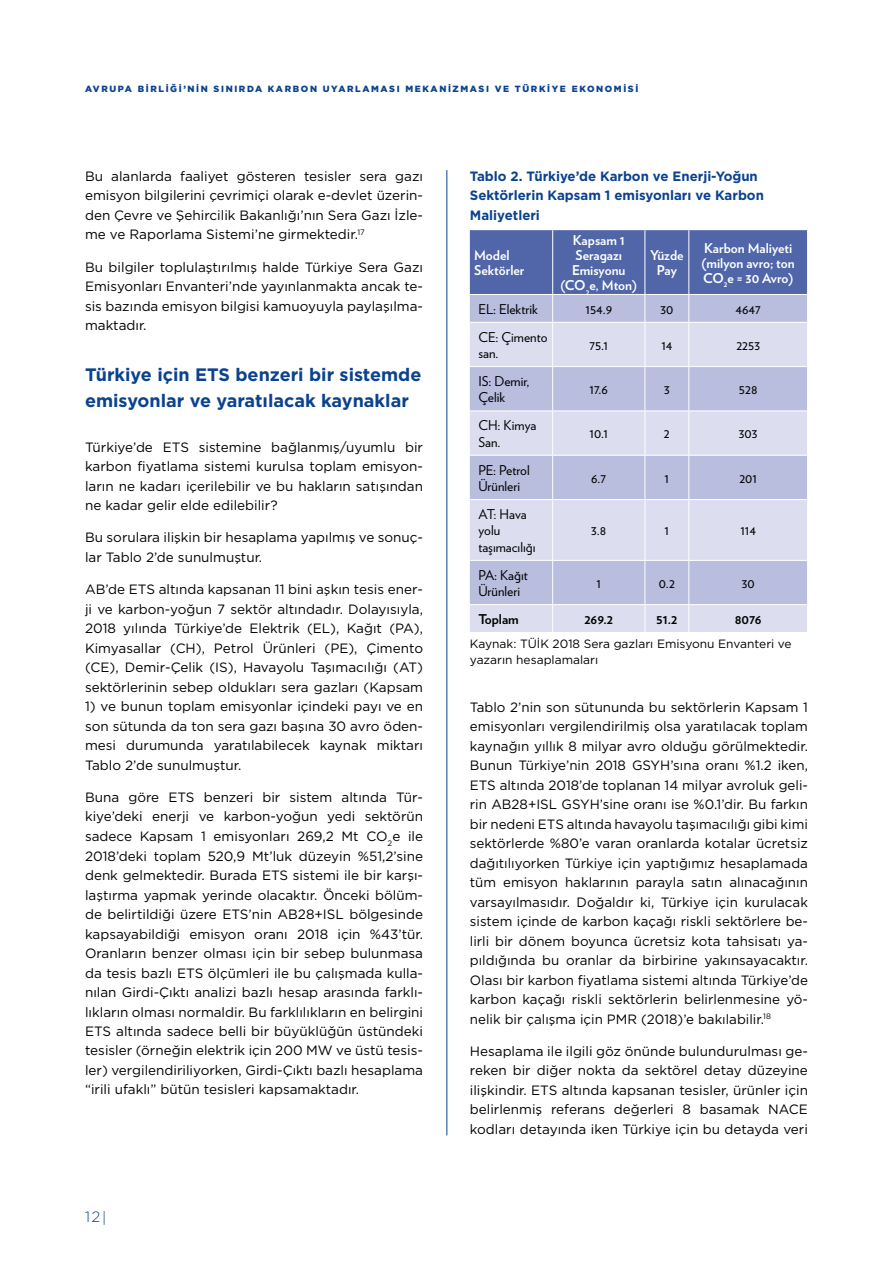
<style>
.page{position:relative;width:893px;height:1263px;background:#fff}
.page>*{position:absolute;margin:0;border:0;box-sizing:border-box;transform-origin:0 0}
.t1{font:700 18px/25.5px "Gotham";color:#0b428e}
.t2{font:300 15px "Gotham";color:#0b428e}
.t3{font:13.5px/19.5px "Gotham";color:#000;text-align:justify}
.t4{font:13.5px/16.5px "Verlag";color:#000}
.t5{font:700 13.5px/15px "Verlag";color:#fff}
.t6{font:700 13.5px/19.5px "Gotham";color:#0b428e}
.t7{font:13.5px/16.5px "Verlag";color:#010202}
.t8{font:700 13.5px "Verlag";color:#000}
.t9{font:700 13.5px "Verlag";color:#010202}
.t10{font:12px/16.5px "Gotham";color:#000}
.t11{font:900 9px "Gotham";letter-spacing:.18em;color:#0b428e}
</style>
<div class="page">
<hr style="left:446px;top:170px;width:1px;height:965px;background:#0b428e">
<svg style="left:470px;top:323px;width:337px;height:309px;background:#cdcfe7"></svg>
<hr style="left:552px;top:323px;width:1px;height:43px;background:#fff">
<hr style="left:645px;top:323px;width:1px;height:43px;background:#fff">
<hr style="left:688px;top:323px;width:1px;height:43px;background:#fff">
<hr style="left:470px;top:366px;width:83px;height:1px;background:#fff">
<hr style="left:553px;top:366px;width:92px;height:1px;background:#fff">
<hr style="left:552px;top:367px;width:1px;height:43px;background:#fff">
<hr style="left:645px;top:366px;width:44px;height:1px;background:#fff">
<hr style="left:645px;top:367px;width:1px;height:43px;background:#fff">
<hr style="left:689px;top:366px;width:119px;height:1px;background:#fff">
<hr style="left:688px;top:367px;width:1px;height:43px;background:#fff">
<hr style="left:470px;top:410px;width:83px;height:1px;background:#fff">
<hr style="left:553px;top:410px;width:92px;height:1px;background:#fff">
<hr style="left:552px;top:411px;width:1px;height:44px;background:#fff">
<hr style="left:645px;top:410px;width:44px;height:1px;background:#fff">
<hr style="left:645px;top:411px;width:1px;height:44px;background:#fff">
<hr style="left:689px;top:410px;width:119px;height:1px;background:#fff">
<hr style="left:688px;top:411px;width:1px;height:44px;background:#fff">
<hr style="left:470px;top:455px;width:83px;height:1px;background:#fff">
<hr style="left:553px;top:455px;width:92px;height:1px;background:#fff">
<hr style="left:552px;top:456px;width:1px;height:43px;background:#fff">
<hr style="left:645px;top:455px;width:44px;height:1px;background:#fff">
<hr style="left:645px;top:456px;width:1px;height:43px;background:#fff">
<hr style="left:689px;top:455px;width:119px;height:1px;background:#fff">
<hr style="left:688px;top:456px;width:1px;height:43px;background:#fff">
<hr style="left:470px;top:499px;width:83px;height:1px;background:#fff">
<hr style="left:553px;top:499px;width:92px;height:1px;background:#fff">
<hr style="left:552px;top:500px;width:1px;height:60px;background:#fff">
<hr style="left:645px;top:499px;width:44px;height:1px;background:#fff">
<hr style="left:645px;top:500px;width:1px;height:60px;background:#fff">
<hr style="left:689px;top:499px;width:119px;height:1px;background:#fff">
<hr style="left:688px;top:500px;width:1px;height:60px;background:#fff">
<hr style="left:470px;top:560px;width:83px;height:1px;background:#fff">
<hr style="left:553px;top:560px;width:92px;height:1px;background:#fff">
<hr style="left:552px;top:561px;width:1px;height:43px;background:#fff">
<hr style="left:645px;top:560px;width:44px;height:1px;background:#fff">
<hr style="left:645px;top:561px;width:1px;height:43px;background:#fff">
<hr style="left:689px;top:560px;width:119px;height:1px;background:#fff">
<hr style="left:688px;top:561px;width:1px;height:43px;background:#fff">
<hr style="left:470px;top:604px;width:83px;height:1px;background:#fff">
<hr style="left:553px;top:604px;width:92px;height:1px;background:#fff">
<svg style="left:552px;top:605px;width:1px;height:27px"></svg>
<hr style="left:645px;top:604px;width:44px;height:1px;background:#fff">
<svg style="left:645px;top:605px;width:1px;height:27px"></svg>
<hr style="left:689px;top:604px;width:119px;height:1px;background:#fff">
<svg style="left:688px;top:605px;width:1px;height:27px"></svg>
<svg style="left:470px;top:230px;width:338px;height:92px;background:#7283ba"></svg>
<p class="t11" style="left:85px;top:83px;width:555px">AVRUPA BIRLIĞI’NIN SINIRDA KARBON UYARLAMASI MEKANIZMASI VE TÜRKIYE EKONOMISI</p>
<p class="t3" style="left:85px;top:166px;width:340px">Bu alanlarda faaliyet gösteren tesisler sera gazı emisyon bilgilerini çevrimiçi olarak e-devlet üzerin&shy;den Çevre ve Şehircilik Bakanlığı’nın Sera Gazı İzle&shy;me ve Raporlama Sistemi’ne girmektedir.<sup>17</sup></p>
<p class="t3" style="left:85px;top:257px;width:340px">Bu bilgiler toplulaştırılmış halde Türkiye Sera Gazı Emisyonları Envanteri’nde yayınlanmakta ancak te&shy;sis bazında emisyon bilgisi kamuoyuyla paylaşılma&shy;maktadır.</p>
<h1 class="t1" style="left:85px;top:362px;width:338px">Türkiye için ETS benzeri bir sistemde emisyonlar ve yaratılacak kaynaklar</h1>
<p class="t3" style="left:85px;top:437px;width:340px">Türkiye’de ETS sistemine bağlanmış/uyumlu bir karbon fiyatlama sistemi kurulsa toplam emisyon&shy;ların ne kadarı içerilebilir ve bu hakların satışından ne kadar gelir elde edilebilir?</p>
<p class="t3" style="left:85px;top:528px;width:340px">Bu sorulara ilişkin bir hesaplama yapılmış ve sonuç&shy;lar Tablo 2’de sunulmuştur.</p>
<p class="t3" style="left:85px;top:579px;width:340px">AB’de ETS altında kapsanan 11 bini aşkın tesis ener&shy;ji ve karbon-yoğun 7 sektör altındadır. Dolayısıyla, 2018 yılında Türkiye’de Elektrik (EL), Kağıt (PA), Kimyasallar (CH), Petrol Ürünleri (PE), Çimento (CE), Demir-Çelik (IS), Havayolu Taşımacılığı (AT) sektörlerinin sebep oldukları sera gazları (Kapsam</p>
<p class="t3" style="left:85px;top:696px;width:340px">1) ve bunun toplam emisyonlar içindeki payı ve en son sütunda da ton sera gazı başına 30 avro öden&shy;mesi durumunda yaratılabilecek kaynak miktarı Tablo 2’de sunulmuştur.</p>
<p class="t3" style="left:85px;top:787px;width:340px">Buna göre ETS benzeri bir sistem altında Tür&shy;kiye’deki enerji ve karbon-yoğun yedi sektörün sadece Kapsam 1 emisyonları 269,2 Mt CO<sub>2</sub>e ile 2018’deki toplam 520,9 Mt’luk düzeyin %51,2’sine denk gelmektedir. Burada ETS sistemi ile bir karşı&shy;laştırma yapmak yerinde olacaktır. Önceki bölüm&shy;de belirtildiği üzere ETS’nin AB28+ISL bölgesinde kapsayabildiği emisyon oranı 2018 için %43’tür.<br>Oranların benzer olması için bir sebep bulunmasa da tesis bazlı ETS ölçümleri ile bu çalışmada kulla&shy;nılan Girdi-Çıktı analizi bazlı hesap arasında farklı&shy;lıkların olması normaldir. Bu farklılıkların en belirgini ETS altında sadece belli bir büyüklüğün üstündeki tesisler (örneğin elektrik için 200 MW ve üstü tesis&shy;ler) vergilendiriliyorken, Girdi-Çıktı bazlı hesaplama “irili ufaklı” bütün tesisleri kapsamaktadır.</p>
<p class="t2" style="left:85px;top:1207px;width:23px">12|</p>
<p class="t6" style="left:470px;top:166px;width:296px">Tablo 2. Türkiye’de Karbon ve Enerji-Yoğun<br>Sektörlerin Kapsam 1 emisyonları ve Karbon<br>Maliyetleri</p>
<p class="t5" style="left:474px;top:247px;width:52px">Model<br>Sektörler</p>
<p class="t5" style="left:561px;top:232px;width:78px;text-align:center">Kapsam 1<br>Seragazı<br>Emisyonu (CO<sub>2</sub>e, Mton)</p>
<p class="t5" style="left:650px;top:247px;width:35px;text-align:center">Yüzde<br>Pay</p>
<p class="t5" style="left:702px;top:240px;width:95px">Karbon Maliyeti (milyon avro; ton<br>CO<sub>2</sub>e = 30 Avro)</p>
<p class="t4" style="left:478px;top:300px;width:61px">EL: Elektrik</p>
<p class="t4" style="left:585px;top:300px;width:28px">154.9</p>
<p class="t4" style="left:660px;top:300px;width:14px">30</p>
<p class="t4" style="left:736px;top:300px;width:27px">4647</p>
<p class="t4" style="left:478px;top:328px;width:71px">CE: Çimento san.</p>
<p class="t4" style="left:590px;top:336px;width:20px">75.1</p>
<p class="t4" style="left:661px;top:336px;width:13px">14</p>
<p class="t4" style="left:736px;top:336px;width:25px">2253</p>
<p class="t4" style="left:478px;top:372px;width:53px">IS: Demir,<br>Çelik</p>
<p class="t4" style="left:590px;top:380px;width:20px">17.6</p>
<p class="t4" style="left:664px;top:380px;width:7px">3</p>
<p class="t4" style="left:739px;top:380px;width:20px">528</p>
<p class="t7" style="left:478px;top:416px;width:59px">CH: Kimya<br>San.</p>
<p class="t4" style="left:589px;top:425px;width:20px">10.1</p>
<p class="t4" style="left:664px;top:425px;width:7px">2</p>
<p class="t4" style="left:739px;top:425px;width:20px">303</p>
<p class="t4" style="left:478px;top:461px;width:53px">PE: Petrol<br>Ürünleri</p>
<p class="t4" style="left:591px;top:469px;width:17px">6.7</p>
<p class="t4" style="left:665px;top:469px;width:6px">1</p>
<p class="t4" style="left:739px;top:469px;width:19px">201</p>
<p class="t7" style="left:478px;top:505px;width:59px">AT: Hava yolu taşımacılığı</p>
<p class="t4" style="left:591px;top:521px;width:17px">3.8</p>
<p class="t4" style="left:665px;top:521px;width:6px">1</p>
<p class="t4" style="left:740px;top:521px;width:17px">114</p>
<p class="t4" style="left:478px;top:566px;width:51px">PA: Kağıt<br>Ürünleri</p>
<p class="t4" style="left:596px;top:574px;width:6px">1</p>
<p class="t4" style="left:659px;top:574px;width:18px">0.2</p>
<p class="t7" style="left:742px;top:574px;width:14px">30</p>
<p class="t8" style="left:478px;top:608px;width:42px">Toplam</p>
<p class="t8" style="left:584px;top:608px;width:30px">269.2</p>
<p class="t8" style="left:656px;top:608px;width:23px">51.2</p>
<p class="t9" style="left:735px;top:608px;width:29px">8076</p>
<p class="t10" style="left:470px;top:635px;width:323px">Kaynak: TÜİK 2018 Sera gazları Emisyonu Envanteri ve yazarın hesaplamaları</p>
<p class="t3" style="left:470px;top:697px;width:340px">Tablo 2’nin son sütununda bu sektörlerin Kapsam 1 emisyonları vergilendirilmiş olsa yaratılacak toplam kaynağın yıllık 8 milyar avro olduğu görülmektedir.<br>Bunun Türkiye’nin 2018 GSYH’sına oranı %1.2 iken, ETS altında 2018’de toplanan 14 milyar avroluk geli&shy;rin AB28+ISL GSYH’sine oranı ise %0.1’dir. Bu farkın bir nedeni ETS altında havayolu taşımacılığı gibi kimi sektörlerde %80’e varan oranlarda kotalar ücretsiz dağıtılıyorken Türkiye için yaptığımız hesaplamada tüm emisyon haklarının parayla satın alınacağının varsayılmasıdır. Doğaldır ki, Türkiye için kurulacak sistem içinde de karbon kaçağı riskli sektörlere be&shy;lirli bir dönem boyunca ücretsiz kota tahsisatı ya&shy;pıldığında bu oranlar da birbirine yakınsayacaktır.<br>Olası bir karbon fiyatlama sistemi altında Türkiye’de karbon kaçağı riskli sektörlerin belirlenmesine yö&shy;nelik bir çalışma için PMR (2018)’e bakılabilir.<sup>18</sup></p>
<p class="t3" style="left:470px;top:1041px;width:340px">Hesaplama ile ilgili göz önünde bulundurulması ge&shy;reken bir diğer nokta da sektörel detay düzeyine ilişkindir. ETS altında kapsanan tesisler, ürünler için belirlenmiş referans değerleri 8 basamak NACE kodları detayında iken Türkiye için bu detayda veri</p>
</div>
